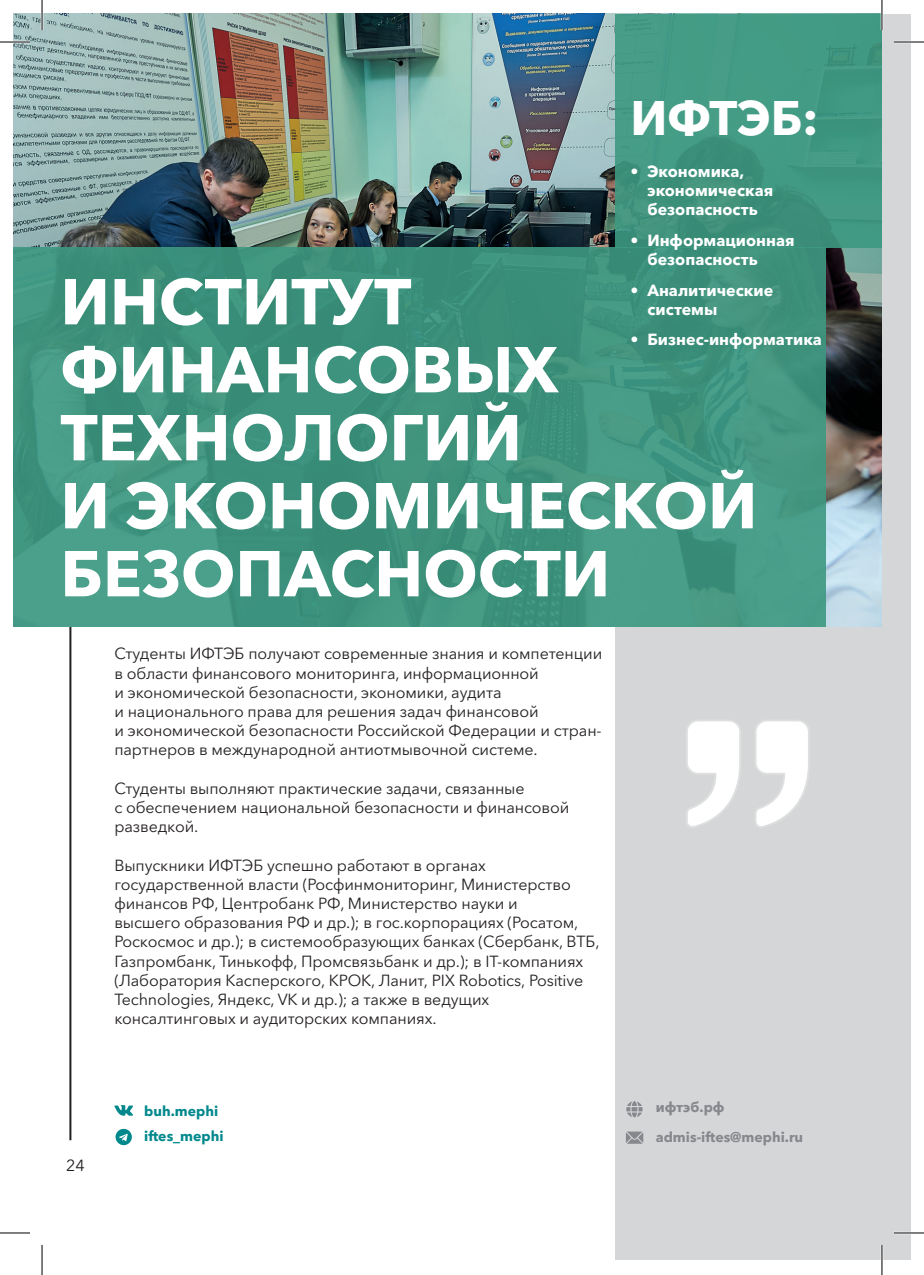
<style>
.page{position:relative;width:924px;height:1275px;background:#fff}
.page>*{position:absolute;margin:0;border:0;box-sizing:border-box;transform-origin:0 0}
.t1{font:700 64px/68px "Avenir Next Cyr";color:#fff}
.t2{font:700 48px "Avenir Next Cyr";color:#fff}
.t3{font:16px/19.2px "Avenir Next Cyr";letter-spacing:-.01em;color:#231f20}
.t4{font:700 16px/19.2px "Avenir Next Cyr";color:#fff}
.t5{font:700 14px/30px "Avenir Next Cyr";color:#87888d}
.t6{font:700 14px/25.2px "Avenir Next Cyr";color:#00888c}
</style>
<div class="page">
<hr style="left:69px;top:14px;width:2px;height:1126px;background:#231f20">
<div style="left:615px;top:15px;width:294px;height:1245px;background:#d5d6d8"></div>
<img style="left:14px;top:14px;width:867px;height:613px">
<svg style="left:687px;top:721px;width:121px;height:106px"></svg>
<div style="left:14px;top:248px;width:810px;height:379px;background:linear-gradient(to right,#3e937e,#41957f)"></div>
<div style="left:615px;top:14px;width:266px;height:234px;background:linear-gradient(to right,#439882,#3f9780)"></div>
<svg style="left:115px;top:1128px;width:17px;height:17px"></svg>
<svg style="left:114px;top:1105px;width:19px;height:10px"></svg>
<svg style="left:626px;top:1101px;width:16px;height:16px"></svg>
<svg style="left:626px;top:1131px;width:17px;height:12px"></svg>
<hr style="left:0;top:41px;width:30px;height:2px;background:#fff">
<hr style="left:893px;top:41px;width:30px;height:2px;background:#fff">
<hr style="left:893px;top:1231px;width:30px;height:3px;background:#fff">
<hr style="left:41px;top:0;width:2px;height:30px;background:#fff">
<hr style="left:880px;top:0;width:2px;height:30px;background:#fff">
<hr style="left:880px;top:1245px;width:2px;height:30px;background:#fff">
<hr style="left:0;top:42px;width:30px;height:1px;background:#000">
<hr style="left:893px;top:42px;width:30px;height:1px;background:#000">
<hr style="left:0;top:1232px;width:30px;height:1px;background:#000">
<hr style="left:893px;top:1232px;width:30px;height:1px;background:#000">
<hr style="left:42px;top:0;width:1px;height:30px;background:#000">
<hr style="left:42px;top:1245px;width:1px;height:30px;background:#000">
<hr style="left:881px;top:0;width:1px;height:30px;background:#000">
<hr style="left:881px;top:1245px;width:1px;height:30px;background:#000">
<h2 class="t2" style="left:630px;top:88px;width:190px">ИФТЭБ:</h2>
<p class="t4" style="left:647px;top:162px;width:127px;text-indent:-17px">• Экономика, экономическая безопасность</p>
<p class="t4" style="left:647px;top:230px;width:149px;text-indent:-17px">• Информационная безопасность</p>
<p class="t4" style="left:647px;top:280px;width:127px;text-indent:-17px">• Аналитические системы</p>
<p class="t4" style="left:630px;top:330px;width:193px">• Бизнес-информатика</p>
<h1 class="t1" style="left:60px;top:267px;width:698px">ИНСТИТУТ<br>ФИНАНСОВЫХ<br>ТЕХНОЛОГИЙ<br>И ЭКОНОМИЧЕСКОЙ<br>БЕЗОПАСНОСТИ</h1>
<p class="t3" style="left:114px;top:644px;width:489px">Студенты ИФТЭБ получают современные знания и компетенции в области финансового мониторинга, информационной<br>и экономической безопасности, экономики, аудита<br>и национального права для решения задач финансовой<br>и экономической безопасности Российской Федерации и стран&shy;партнеров в международной антиотмывочной системе .</p>
<p class="t3" style="left:114px;top:778px;width:456px">Студенты выполняют практические задачи, связанные<br>с обеспечением национальной безопасности и финансовой разведкой .</p>
<p class="t3" style="left:114px;top:855px;width:486px">Выпускники ИФТЭБ успешно работают в органах государственной власти (Росфинмониторинг, Министерство финансов РФ, Центробанк РФ, Министерство науки и<br>высшего образования РФ и др .); в гос .корпорациях (Росатом, Роскосмос и др .); в системообразующих банках (Сбербанк, ВТБ, Газпромбанк, Тинькофф, Промсвязьбанк и др .); в IT-компаниях (Лаборатория Касперского, КРОК, Ланит, PIX Robotics, Positive Technologies, Яндекс, VK и др .); а также в ведущих консалтинговых и аудиторских компаниях .</p>
<p class="t3" style="left:66px;top:1155px;width:20px">24</p>
<p class="t6" style="left:144px;top:1098px;width:81px">buh.mephi iftes_mephi</p>
<p class="t5" style="left:655px;top:1091px;width:149px">ифтэб.рф admis-iftes@mephi.ru</p>
</div>
